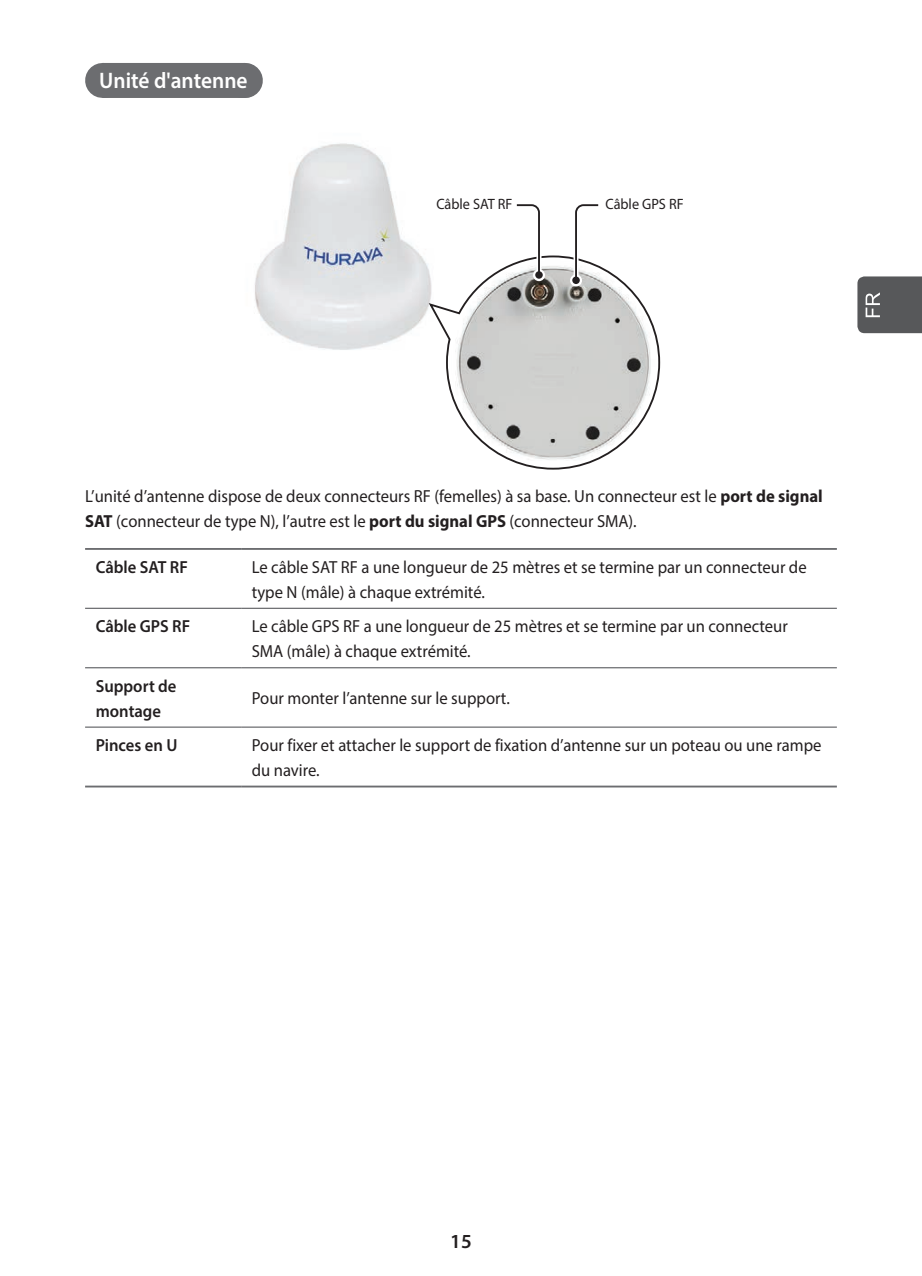
<style>
.page{position:relative;width:922px;height:1276px;background:#fff}
.page>*{position:absolute;margin:0;border:0;box-sizing:border-box;transform-origin:0 0}
.t1{font:600 22.5px "Myriad Pro";color:#fff;scale:.95 1}
.t2{font:600 20px "Myriad Pro";color:#231f20}
.t3{font:17.5px/25px "Myriad Pro";color:#231f20;scale:.95 1}
.t4{font:600 17.5px/25px "Myriad Pro";color:#231f20;scale:.95 1}
.t5{font:15px "Myriad Pro";color:#231f20;scale:.95 1}
.s1{font-weight:700}
</style>
<div class="page">
<svg style="left:857px;top:276px;width:64px;height:57px;background:#606163"></svg>
<div style="left:103px;top:63px;width:141px;height:35px;background:#6c6d70"></div>
<hr style="left:244px;top:63px;width:1px;height:35px;background:#6c6d70">
<img style="left:255px;top:143px;width:171px;height:207px">
<svg style="left:426px;top:255px;width:235px;height:215px"></svg>
<img style="left:451px;top:261px;width:204px;height:203px;border-radius:102px">
<div style="left:536px;top:205px;width:5px;height:70px;background:#fff"></div>
<svg style="left:533px;top:269px;width:12px;height:12px"></svg>
<svg style="left:515px;top:204px;width:25px;height:73px"></svg>
<div style="left:535px;top:271px;width:7px;height:8px;background:#231f20;border-radius:50%"></div>
<div style="left:573px;top:205px;width:5px;height:75px;background:#fff"></div>
<svg style="left:570px;top:274px;width:12px;height:12px"></svg>
<svg style="left:574px;top:204px;width:26px;height:78px"></svg>
<div style="left:572px;top:276px;width:7px;height:8px;background:#231f20;border-radius:50%"></div>
<hr style="left:85px;top:548px;width:156px;height:2px;background:#6c6d70">
<hr style="left:241px;top:548px;width:595px;height:2px;background:#6c6d70">
<hr style="left:85px;top:785px;width:156px;height:2px;background:#6c6d70">
<hr style="left:241px;top:785px;width:595px;height:2px;background:#6c6d70">
<hr style="left:85px;top:608px;width:156px;height:1px;background:#6c6d70">
<hr style="left:241px;top:608px;width:595px;height:1px;background:#6c6d70">
<hr style="left:85px;top:667px;width:156px;height:1px;background:#6c6d70">
<hr style="left:241px;top:667px;width:595px;height:1px;background:#6c6d70">
<hr style="left:85px;top:726px;width:156px;height:2px;background:#6c6d70">
<hr style="left:241px;top:726px;width:595px;height:2px;background:#6c6d70">
<p class="t1" style="left:99px;top:66px;width:158px">Unité d'antenne</p>
<p class="t5" style="left:436px;top:195px;width:82px">Câble SAT RF</p>
<p class="t5" style="left:605px;top:195px;width:84px">Câble GPS RF</p>
<p class="t3" style="left:85px;top:484px;width:777px">L’unité d’antenne dispose de deux connecteurs RF (femelles) à sa base. Un connecteur est le <span class="s1">port de signal<br>SAT</span> (connecteur de type N), l’autre est le <span class="s1">port du signal GPS</span> (connecteur SMA).</p>
<p class="t4" style="left:96px;top:554px;width:98px">Câble SAT RF</p>
<p class="t3" style="left:252px;top:554px;width:585px">Le câble SAT RF a une longueur de 25 mètres et se termine par un connecteur de type N (mâle) à chaque extrémité.</p>
<p class="t4" style="left:96px;top:613px;width:101px">Câble GPS RF</p>
<p class="t3" style="left:252px;top:613px;width:565px">Le câble GPS RF a une longueur de 25 mètres et se termine par un connecteur<br>SMA (mâle) à chaque extrémité.</p>
<p class="t4" style="left:96px;top:672px;width:86px">Support de montage</p>
<p class="t3" style="left:252px;top:685px;width:273px">Pour monter l’antenne sur le support.</p>
<p class="t4" style="left:96px;top:732px;width:88px">Pinces en U</p>
<p class="t3" style="left:252px;top:732px;width:601px">Pour fixer et attacher le support de fixation d’antenne sur un poteau ou une rampe du navire.</p>
<p class="t2" style="left:450px;top:1229px;width:23px">15</p>
</div>
